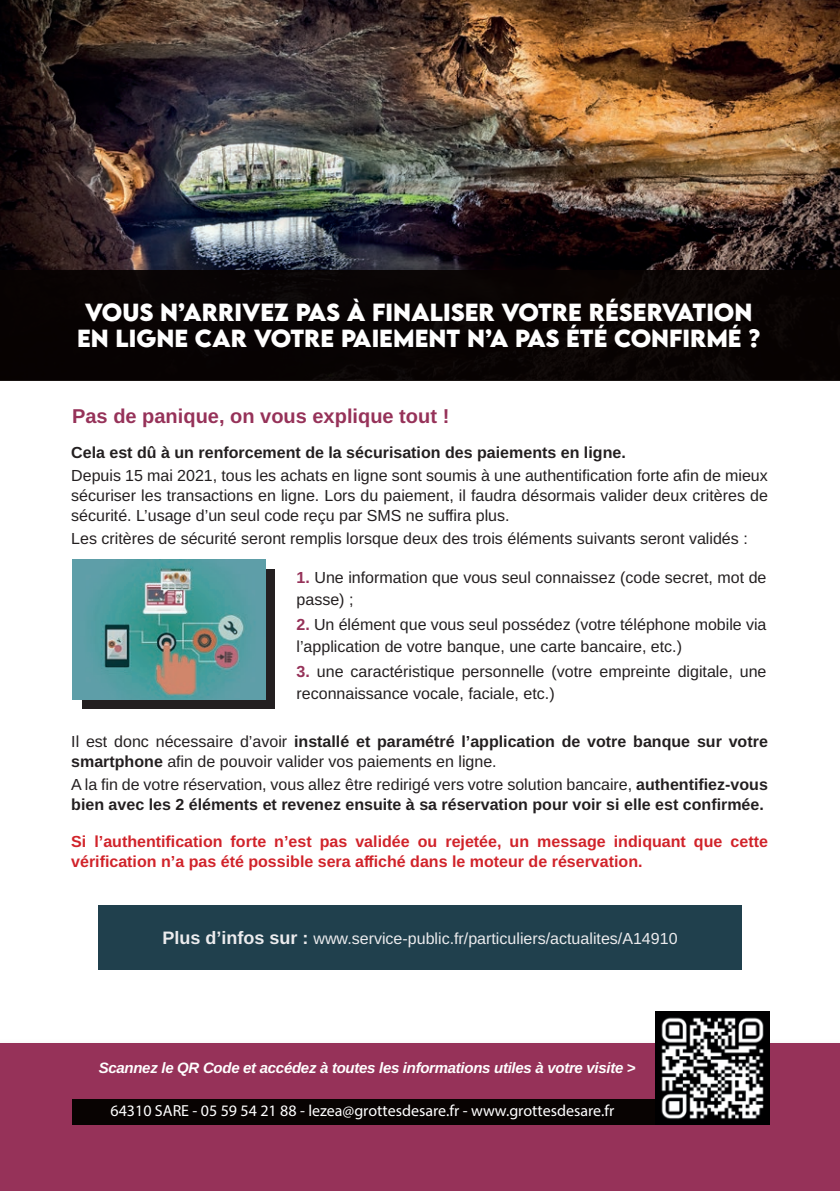
<style>
.page{position:relative;width:840px;height:1191px;background:#fff}
.page>*{position:absolute;margin:0;border:0;box-sizing:border-box;transform-origin:0 0}
.t1{font:700 22px/26.4px "LEMONMILK";color:#fff;text-align:center}
.t2{font:700 20px "Arimo";color:#963259}
.t3{font:16px/20px "Arimo";color:#231f20}
.t4{font:700 16px/20px "Arimo";color:#231f20}
.t5{font:700 16px/20px "Arimo";color:#d1232a}
.t6{font:16px "Arimo";color:#ececee}
.t7{font:16px "Myriad Pro";color:#fff}
.t8{font:italic 700 15px "Arimo";letter-spacing:-.02em;color:#fff}
.s1{font-weight:700;color:#963259}
.s2{font-weight:700}
.s3{font-weight:400}
.s4{font-weight:700;font-size:18px}
</style>
<div class="page">
<div style="left:0;top:1038px;width:839px;height:153px;background:#fbfbfb"></div>
<div style="left:0;top:1043px;width:839px;height:148px;background:#963259"></div>
<img style="left:0;top:0;width:839px;height:271px">
<div style="left:73px;top:1098px;width:683px;height:26px;background:#080302"></div>
<div style="left:0;top:271px;width:839px;height:110px;background:#080302"></div>
<div style="left:98px;top:905px;width:643px;height:64px;background:#20404d"></div>
<div style="left:82px;top:569px;width:193px;height:140px;background:#231f20"></div>
<img style="left:73px;top:559px;width:193px;height:140px">
<img style="left:655px;top:1011px;width:113px;height:113px">
<h1 class="t1" style="left:77px;top:299px;width:684px">VOUS N’ARRIVEZ PAS À FINALISER VOTRE RÉSERVATION<br>EN LIGNE CAR VOTRE PAIEMENT N’A PAS ÉTÉ CONFIRMÉ ?</h1>
<p class="t2" style="left:72px;top:402px;width:378px">Pas de panique, on vous explique tout !</p>
<p class="t4" style="left:71px;top:443px;width:555px">Cela est dû à un renforcement de la sécurisation des paiements en ligne.</p>
<p class="t3" style="left:71px;top:466px;width:697px;text-align:justify">Depuis 15 mai 2021, tous les achats en ligne sont soumis à une authentification forte afin de mieux sécuriser les transactions en ligne. Lors du paiement, il faudra désormais valider deux critères de sécurité. L’usage d’un seul code reçu par SMS ne suffira plus.</p>
<p class="t3" style="left:71px;top:529px;width:677px">Les critères de sécurité seront remplis lorsque deux des trois éléments suivants seront validés :</p>
<p class="t3" style="left:296px;top:566px;width:471px;line-height:22px"><span class="s1">1.</span> Une information que vous seul connaissez (code secret, mot de passe) ;</p>
<p class="t3" style="left:296px;top:613px;width:471px;line-height:22px"><span class="s1">2.</span> Un élément que vous seul possédez (votre téléphone mobile via l’application de votre banque, une carte bancaire, etc.)</p>
<p class="t3" style="left:296px;top:660px;width:471px;line-height:22px"><span class="s1">3.</span> une caractéristique personnelle (votre empreinte digitale, une reconnaissance vocale, faciale, etc.)</p>
<p class="t3" style="left:71px;top:732px;width:697px">Il est donc nécessaire d’avoir <span class="s2">installé et paramétré l’application de votre banque sur votre smartphone</span> afin de pouvoir valider vos paiements en ligne.</p>
<p class="t4" style="left:71px;top:775px;width:697px"><span class="s3">A la fin de votre réservation, vous allez être redirigé vers votre solution bancaire,</span> authentifiez-vous bien avec les 2 éléments et revenez ensuite à sa réservation pour voir si elle est confirmée.</p>
<p class="t5" style="left:71px;top:831px;width:697px">Si l’authentification forte n’est pas validée ou rejetée, un message indiquant que cette vérification n’a pas été possible sera affiché dans le moteur de réservation.</p>
<p class="t6" style="left:162px;top:927px;width:516px"><span class="s4">Plus d’infos sur :</span> www.service-public.fr/particuliers/actualites/A14910</p>
<p class="t8" style="left:99px;top:1057px;width:538px">Scannez le QR Code et accédez à toutes les informations utiles à votre visite &gt;</p>
<p class="t7" style="left:110px;top:1101px;width:505px">64310 SARE - 05 59 54 21 88 - lezea@grottesdesare.fr - www.grottesdesare.fr</p>
</div>
